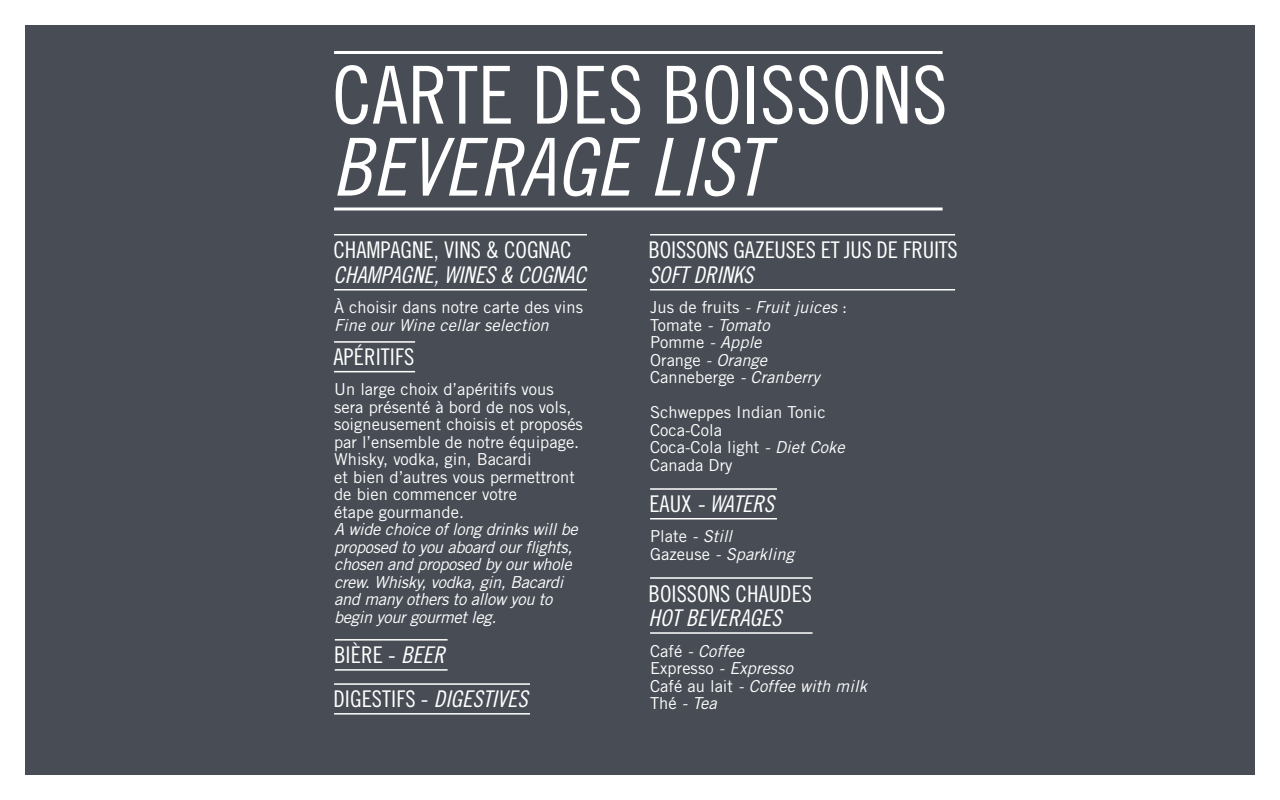
<style>
.page{position:relative;width:1280px;height:800px;background:#fff}
.page>*{position:absolute;margin:0;border:0;box-sizing:border-box;transform-origin:0 0}
.t1{font:80px "Trade Gothic LT Std Cn 18";letter-spacing:.005em;color:#fff}
.t2{font:80px "Trade Gothic LT Std Cn 18 Obl";letter-spacing:.005em;color:#fff}
.t3{font:23px "Trade Gothic LT Std Cn 18";color:#fff}
.t4{font:23px "Trade Gothic LT Std Cn 18 Obl";color:#fff}
.t5{font:16.5px/17.5px "Trade Gothic LT Std";letter-spacing:.005em;color:#fff}
.t6{font:italic 16.5px/17.5px "Trade Gothic LT Std";letter-spacing:.005em;color:#fff}
.t7{font:italic 16.5px/17.5px "Trade Gothic LT Std";letter-spacing:-.02em;color:#fff}
.s1{font-family:"Trade Gothic LT Std Cn 18 Obl"}
.s2{font-style:normal}
.s3{font-style:italic}
.s4{font-family:"Trade Gothic LT Std Cn 18"}
</style>
<div class="page">
<div style="left:25px;top:25px;width:1230px;height:750px;background:#484d55"></div>
<hr style="left:334px;top:51px;width:609px;height:3px;background:#fff">
<hr style="left:334px;top:208px;width:609px;height:2px;background:#fff">
<hr style="left:334px;top:234px;width:253px;height:2px;background:#fff">
<hr style="left:650px;top:234px;width:305px;height:2px;background:#fff">
<hr style="left:650px;top:577px;width:163px;height:2px;background:#fff">
<hr style="left:334px;top:341px;width:81px;height:2px;background:#fff">
<hr style="left:650px;top:488px;width:127px;height:2px;background:#fff">
<hr style="left:334px;top:683px;width:196px;height:2px;background:#fff">
<hr style="left:334px;top:289px;width:253px;height:1px;background:#fff">
<hr style="left:650px;top:289px;width:305px;height:1px;background:#fff">
<hr style="left:650px;top:632px;width:163px;height:2px;background:#fff">
<hr style="left:334px;top:371px;width:81px;height:1px;background:#fff">
<hr style="left:650px;top:518px;width:127px;height:2px;background:#fff">
<hr style="left:334px;top:713px;width:196px;height:2px;background:#fff">
<hr style="left:335px;top:639px;width:113px;height:2px;background:#fff">
<hr style="left:335px;top:669px;width:113px;height:2px;background:#fff">
<h1 class="t1" style="left:332px;top:48px;width:617px">CARTE DES BOISSONS</h1>
<h1 class="t2" style="left:332px;top:120px;width:435px">BEVERAGE LIST</h1>
<h2 class="t3" style="left:333px;top:236px;width:240px">CHAMPAGNE, VINS &amp; COGNAC</h2>
<h2 class="t4" style="left:333px;top:261px;width:254px">CHAMPAGNE, WINES &amp; COGNAC</h2>
<p class="t5" style="left:334px;top:298px;width:251px">À choisir dans notre carte des vins</p>
<p class="t6" style="left:334px;top:316px;width:216px">Fine our Wine cellar selection</p>
<h2 class="t3" style="left:333px;top:343px;width:83px">APÉRITIFS</h2>
<p class="t5" style="left:334px;top:380px;width:250px">Un large choix d’apéritifs vous sera présenté à bord de nos vols, soigneusement choisis et proposés par l’ensemble de notre équipage.<br>Whisky, vodka, gin, Bacardi<br>et bien d’autres vous permettront de bien commencer votre<br>étape gourmande.</p>
<p class="t7" style="left:334px;top:521px;width:245px">A wide choice of long drinks will be proposed to you aboard our flights, chosen and proposed by our whole crew. Whisky, vodka, gin, Bacardi and many others to allow you to begin your gourmet leg.</p>
<h2 class="t3" style="left:334px;top:641px;width:112px">BIÈRE - <span class="s1">BEER</span></h2>
<h2 class="t3" style="left:333px;top:685px;width:196px">DIGESTIFS - <span class="s1">DIGESTIVES</span></h2>
<h2 class="t3" style="left:649px;top:236px;width:311px">BOISSONS GAZEUSES ET JUS DE FRUITS</h2>
<h2 class="t4" style="left:649px;top:261px;width:106px">SOFT DRINKS</h2>
<p class="t6" style="left:650px;top:299px;width:199px"><span class="s2">Jus de fruits</span> - Fruit juices <span class="s2">:<br>Tomate</span> - Tomato<br><span class="s2">Pomme</span> - Apple<br><span class="s2">Orange</span> - Orange<br><span class="s2">Canneberge</span> - Cranberry</p>
<p class="t5" style="left:650px;top:403px;width:196px">Schweppes Indian Tonic<br>Coca-Cola<br>Coca-Cola light <span class="s3">- Diet Coke<br></span>Canada Dry</p>
<h2 class="t4" style="left:649px;top:490px;width:126px"><span class="s4">EAUX</span> - WATERS</h2>
<p class="t6" style="left:650px;top:528px;width:145px"><span class="s2">Plate</span> - Still<br><span class="s2">Gazeuse</span> - Sparkling</p>
<h2 class="t3" style="left:649px;top:580px;width:165px">BOISSONS CHAUDES</h2>
<h2 class="t4" style="left:649px;top:604px;width:134px">HOT BEVERAGES</h2>
<p class="t6" style="left:650px;top:642px;width:218px"><span class="s2">Café</span> - Coffee<br><span class="s2">Expresso</span> - Expresso<br><span class="s2">Café au lait</span> - Coffee with milk<br><span class="s2">Thé</span> - Tea</p>
</div>
